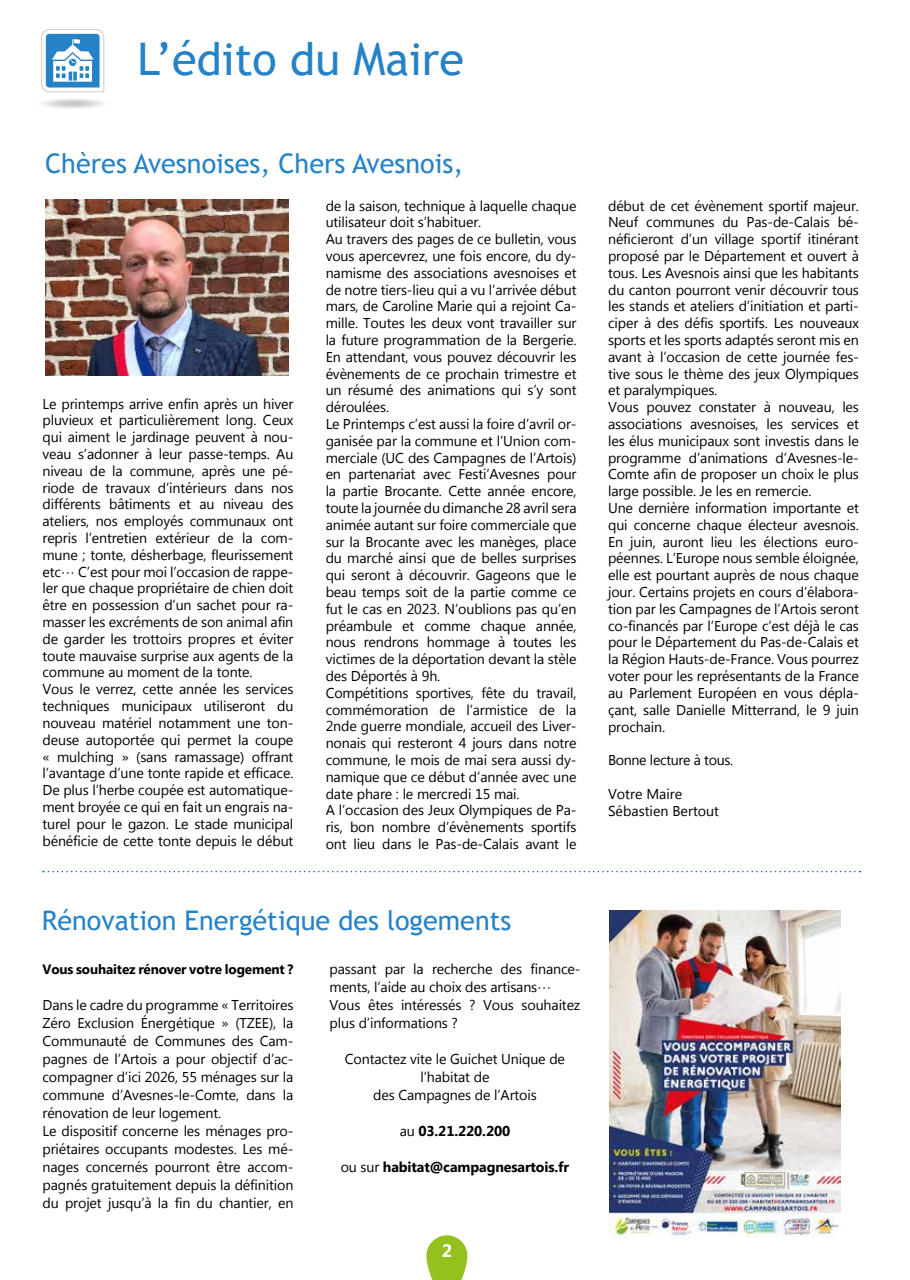
<style>
.page{position:relative;width:910px;height:1280px;background:#fff}
.page>*{position:absolute;margin:0;border:0;box-sizing:border-box;transform-origin:0 0}
.t1{font:45px "Trebuchet MS";color:#2682c7}
.t2{font:27px "Trebuchet MS";color:#2682c7}
.t3{font:700 18px "Microsoft New Tai Lue";color:#fff}
.t4{font:14.25px/16.8px "Microsoft New Tai Lue";letter-spacing:-.01em;color:#000}
.t5{font:700 14.25px "Microsoft New Tai Lue";letter-spacing:-.01em;color:#000}
.t6{font:700 13.5px "Microsoft New Tai Lue";letter-spacing:-.01em;color:#000}
.s1{font-weight:400}
</style>
<div class="page">
<img style="left:45px;top:200px;width:244px;height:176px">
<svg style="left:426px;top:1235px;width:41px;height:45px;background:#a6cb44"></svg>
<img style="left:609px;top:910px;width:231px;height:327px">
<svg style="left:43px;top:871px;width:817px;height:1px"></svg>
<svg style="left:41px;top:29px;width:63px;height:63px"></svg>
<h1 class="t1" style="left:138px;top:30px;width:328px">L’édito du Maire</h1>
<h2 class="t2" style="left:45px;top:146px;width:420px">Chères Avesnoises, Chers Avesnois,</h2>
<p class="t4" style="left:43px;top:396px;width:252px">Le printemps arrive enfin après un hiver pluvieux et particulièrement long. Ceux qui aiment le jardinage peuvent à nou&shy;veau s’adonner à leur passe-temps. Au niveau de la commune, après une pé&shy;riode de travaux d’intérieurs dans nos différents bâtiments et au niveau des ateliers, nos employés communaux ont repris l’entretien extérieur de la com&shy;mune ; tonte, désherbage, fleurissement etc… C’est pour moi l’occasion de rappe&shy;ler que chaque propriétaire de chien doit être en possession d’un sachet pour ra&shy;masser les excréments de son animal afin de garder les trottoirs propres et éviter toute mauvaise surprise aux agents de la commune au moment de la tonte.<br>Vous le verrez, cette année les services techniques municipaux utiliseront du nouveau matériel notamment une ton&shy;deuse autoportée qui permet la coupe « mulching » (sans ramassage) offrant l’avantage d’une tonte rapide et efficace.<br>De plus l’herbe coupée est automatique&shy;ment broyée ce qui en fait un engrais na&shy;turel pour le gazon. Le stade municipal bénéficie de cette tonte depuis le début</p>
<p class="t4" style="left:326px;top:198px;width:252px">de la saison, technique à laquelle chaque utilisateur doit s’habituer.<br>Au travers des pages de ce bulletin, vous vous apercevrez, une fois encore, du dy&shy;namisme des associations avesnoises et de notre tiers-lieu qui a vu l’arrivée début mars, de Caroline Marie qui a rejoint Ca&shy;mille. Toutes les deux vont travailler sur la future programmation de la Bergerie.<br>En attendant, vous pouvez découvrir les évènements de ce prochain trimestre et un résumé des animations qui s’y sont déroulées.<br>Le Printemps c’est aussi la foire d’avril or&shy;ganisée par la commune et l’Union com&shy;merciale (UC des Campagnes de l’Artois) en partenariat avec Festi’Avesnes pour la partie Brocante. Cette année encore, toute la journée du dimanche 28 avril sera animée autant sur foire commerciale que sur la Brocante avec les manèges, place du marché ainsi que de belles surprises qui seront à découvrir. Gageons que le beau temps soit de la partie comme ce fut le cas en 2023. N’oublions pas qu’en préambule et comme chaque année, nous rendrons hommage à toutes les victimes de la déportation devant la stèle des Déportés à 9h.<br>Compétitions sportives, fête du travail, commémoration de l’armistice de la 2nde guerre mondiale, accueil des Liver&shy;nonais qui resteront 4 jours dans notre commune, le mois de mai sera aussi dy&shy;namique que ce début d’année avec une date phare : le mercredi 15 mai.<br>A l’occasion des Jeux Olympiques de Pa&shy;ris, bon nombre d’évènements sportifs ont lieu dans le Pas-de-Calais avant le</p>
<p class="t4" style="left:608px;top:198px;width:252px">début de cet évènement sportif majeur.<br>Neuf communes du Pas-de-Calais bé&shy;néficieront d’un village sportif itinérant proposé par le Département et ouvert à tous. Les Avesnois ainsi que les habitants du canton pourront venir découvrir tous les stands et ateliers d’initiation et parti&shy;ciper à des défis sportifs. Les nouveaux sports et les sports adaptés seront mis en avant à l’occasion de cette journée fes&shy;tive sous le thème des jeux Olympiques et paralympiques.<br>Vous pouvez constater à nouveau, les associations avesnoises, les services et les élus municipaux sont investis dans le programme d’animations d’Avesnes-le-Comte afin de proposer un choix le plus large possible. Je les en remercie.<br>Une dernière information importante et qui concerne chaque électeur avesnois.<br>En juin, auront lieu les élections euro&shy;péennes. L’Europe nous semble éloignée, elle est pourtant auprès de nous chaque jour. Certains projets en cours d’élabora&shy;tion par les Campagnes de l’Artois seront co-financés par l’Europe c’est déjà le cas pour le Département du Pas-de-Calais et la Région Hauts-de-France. Vous pourrez voter pour les représentants de la France au Parlement Européen en vous dépla&shy;çant, salle Danielle Mitterrand, le 9 juin prochain.</p>
<p class="t4" style="left:608px;top:753px;width:127px">Bonne lecture à tous.</p>
<p class="t4" style="left:608px;top:786px;width:113px">Votre Maire<br>Sébastien Bertout</p>
<h2 class="t2" style="left:42px;top:903px;width:471px">Rénovation Energétique des logements</h2>
<p class="t6" style="left:43px;top:961px;width:252px">Vous souhaitez rénover votre logement ?</p>
<p class="t4" style="left:43px;top:996px;width:252px;line-height:18px">Dans le cadre du programme « Territoires Zéro Exclusion Énergétique » (TZEE), la Communauté de Communes des Cam&shy;pagnes de l’Artois a pour objectif d’ac&shy;compagner d’ici 2026, 55 ménages sur la commune d’Avesnes-le-Comte, dans la rénovation de leur logement.<br>Le dispositif concerne les ménages pro&shy;priétaires occupants modestes. Les mé&shy;nages concernés pourront être accom&shy;pagnés gratuitement depuis la définition du projet jusqu’à la fin du chantier, en</p>
<p class="t4" style="left:330px;top:961px;width:252px;line-height:18px">passant par la recherche des finance&shy;ments, l’aide au choix des artisans… Vous êtes intéressés ? Vous souhaitez plus d’informations ?</p>
<p class="t4" style="left:345px;top:1051px;width:222px;line-height:18px;text-align:center">Contactez vite le Guichet Unique de l’habitat de<br>des Campagnes de l’Artois</p>
<p class="t5" style="left:400px;top:1123px;width:112px"><span class="s1">au</span> 03.21.220.200</p>
<p class="t5" style="left:341px;top:1159px;width:230px"><span class="s1">ou sur</span> habitat@campagnesartois.fr</p>
<p class="t3" style="left:442px;top:1240px;width:12px">2</p>
</div>
